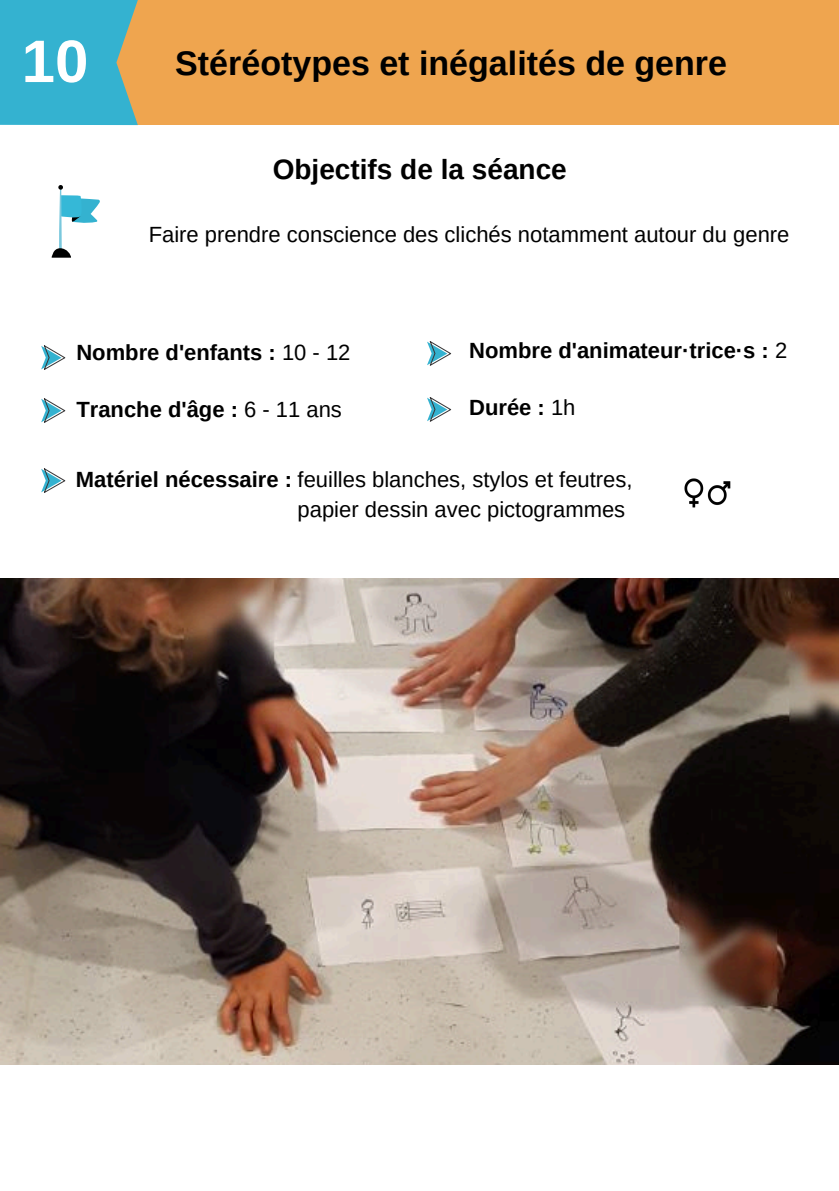
<style>
.page{position:relative;width:839px;height:1191px;background:#fff}
.page>*{position:absolute;margin:0;border:0;box-sizing:border-box;transform-origin:0 0}
.t1{font:700 60px "Arimo";color:#fff}
.t2{font:700 34px "Arimo";color:#000}
.t3{font:700 28px "Arimo";color:#000}
.t4{font:22px "Arimo";color:#000}
.t5{font:700 22px "Arimo";color:#000}
.s1{font-weight:400}
.s2{font-weight:700}
</style>
<div class="page">
<div style="left:113px;top:0;width:725px;height:124px;background:#efa54f"></div>
<svg style="left:0;top:0;width:138px;height:125px;background:#42b1c6"></svg>
<svg style="left:52px;top:185px;width:48px;height:72px"></svg>
<svg style="left:41px;top:345px;width:24px;height:24px"></svg>
<svg style="left:427px;top:397px;width:24px;height:24px"></svg>
<svg style="left:41px;top:398px;width:24px;height:24px"></svg>
<svg style="left:427px;top:341px;width:24px;height:24px"></svg>
<svg style="left:41px;top:468px;width:24px;height:24px"></svg>
<img style="left:684px;top:479px;width:46px;height:28px">
<img style="left:0;top:579px;width:838px;height:486px">
<p class="t1" style="left:22px;top:28px;width:68px">10</p>
<p class="t2" style="left:175px;top:45px;width:553px">Stéréotypes et inégalités de genre</p>
<p class="t3" style="left:273px;top:154px;width:295px">Objectifs de la séance</p>
<p class="t4" style="left:149px;top:222px;width:642px">Faire prendre conscience des clichés notamment autour du genre</p>
<p class="t5" style="left:76px;top:340px;width:275px">Nombre d'enfants : <span class="s1">10 - 12</span></p>
<p class="t5" style="left:469px;top:338px;width:319px">Nombre d'animateur·trice·s : <span class="s1">2</span></p>
<p class="t5" style="left:76px;top:397px;width:267px">Tranche d'âge : <span class="s1">6 - 11 ans</span></p>
<p class="t5" style="left:469px;top:395px;width:108px">Durée : <span class="s1">1h</span></p>
<p class="t4" style="left:76px;top:467px;width:558px"><span class="s2">Matériel nécessaire :</span> feuilles blanches, stylos et feutres,</p>
<h1 class="t4" style="left:297px;top:497px;width:329px">papier dessin avec pictogrammes</h1>
</div>
